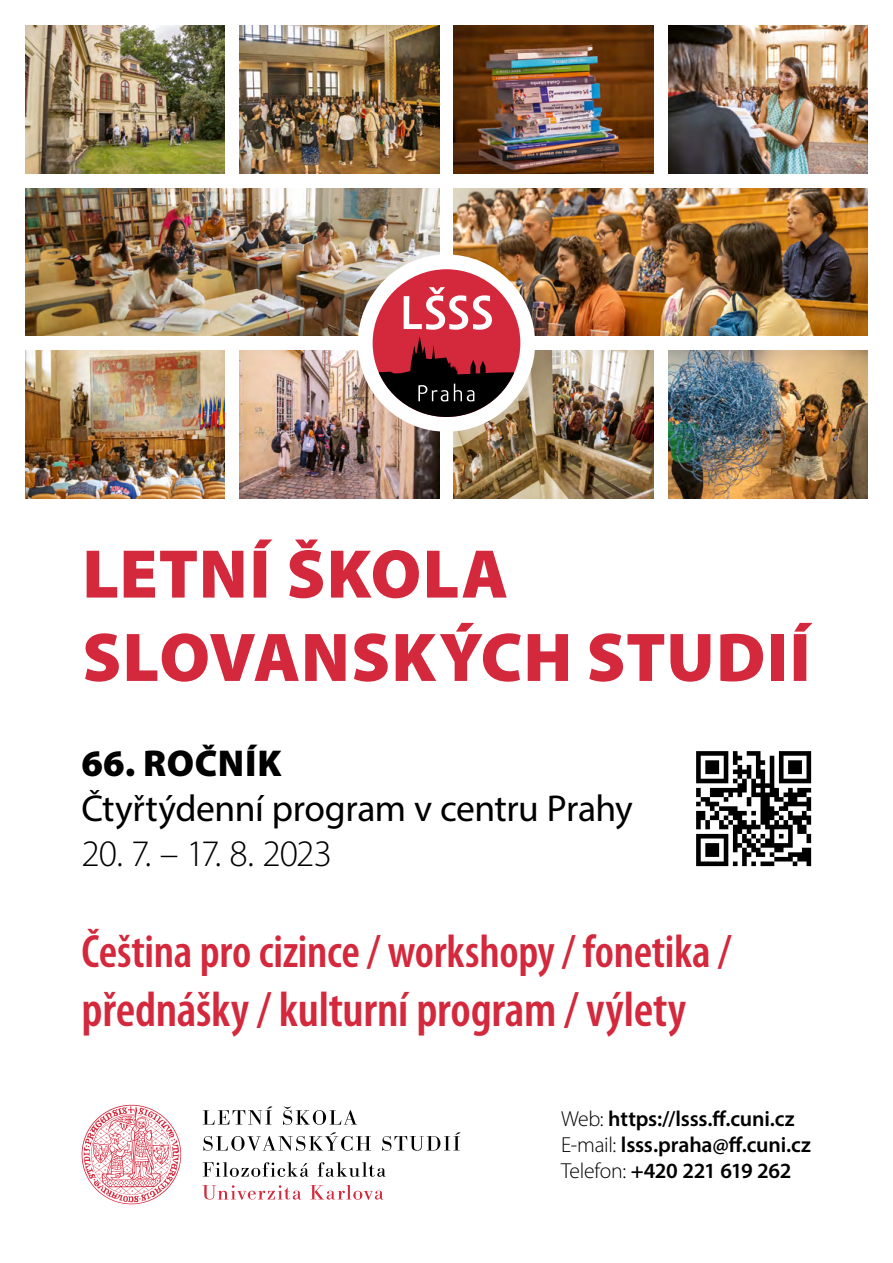
<style>
.page{position:relative;width:893px;height:1263px;background:#fff}
.page>*{position:absolute;margin:0;border:0;box-sizing:border-box;transform-origin:0 0}
.t1{font:900 69.45px/83.4px "Myriad Pro";letter-spacing:.015em;color:#d4283c}
.t2{font:600 condensed 49.65px "Myriad Pro";letter-spacing:-.005em;color:#d4283c}
.t3{font:600 condensed 46.95px "Myriad Pro";letter-spacing:-.005em;color:#d4283c}
.t4{font:37.5px "Myriad Pro";letter-spacing:-.015em;color:#000}
.t5{font:300 37.5px "Myriad Pro";letter-spacing:-.03em;color:#000}
.t6{font:900 37.5px "Myriad Pro";letter-spacing:.015em;color:#000}
.t7{font:600 21.75px/26.1px "Myriad Pro";letter-spacing:-.01em;color:#000}
.s1{font-weight:300}
</style>
<div class="page">
<svg style="left:202px;top:1185px;width:181px;height:15px"></svg>
<svg style="left:203px;top:1106px;width:257px;height:71px"></svg>
<svg style="left:82px;top:1105px;width:99px;height:99px"></svg>
<svg style="left:696px;top:751px;width:115px;height:115px"></svg>
<img style="left:240px;top:350px;width:199px;height:148px">
<img style="left:26px;top:188px;width:413px;height:148px">
<img style="left:26px;top:350px;width:199px;height:148px">
<img style="left:26px;top:26px;width:199px;height:147px">
<img style="left:668px;top:26px;width:199px;height:147px">
<img style="left:668px;top:350px;width:199px;height:148px">
<img style="left:240px;top:26px;width:199px;height:147px">
<img style="left:454px;top:26px;width:199px;height:147px">
<img style="left:454px;top:188px;width:413px;height:148px">
<img style="left:454px;top:350px;width:199px;height:148px">
<div style="left:358px;top:254px;width:177px;height:178px;background:#fff;border-radius:50%"></div>
<svg style="left:373px;top:269px;width:147px;height:148px"></svg>
<h1 class="t1" style="left:82px;top:530px;width:730px">LETNÍ ŠKOLA<br>SLOVANSKÝCH STUDIÍ</h1>
<h3 class="t6" style="left:82px;top:738px;width:201px">66. ROČNÍK</h3>
<h3 class="t4" style="left:82px;top:785px;width:553px">Čtyřtýdenní program v centru Prahy</h3>
<h3 class="t5" style="left:82px;top:831px;width:252px">20. 7. – 17. 8. 2023</h3>
<h3 class="t3" style="left:82px;top:925px;width:651px">Čeština pro cizince / workshopy / fonetika /</h3>
<h2 class="t2" style="left:82px;top:983px;width:606px">přednášky / kulturní program / výlety</h2>
<p class="t7" style="left:561px;top:1105px;width:251px"><span class="s1">Web:</span> https://lsss.ff.cuni.cz<br><span class="s1">E-mail:</span> lsss.praha@ff.cuni.cz<br><span class="s1">Telefon:</span> +420 221 619 262</p>
</div>
